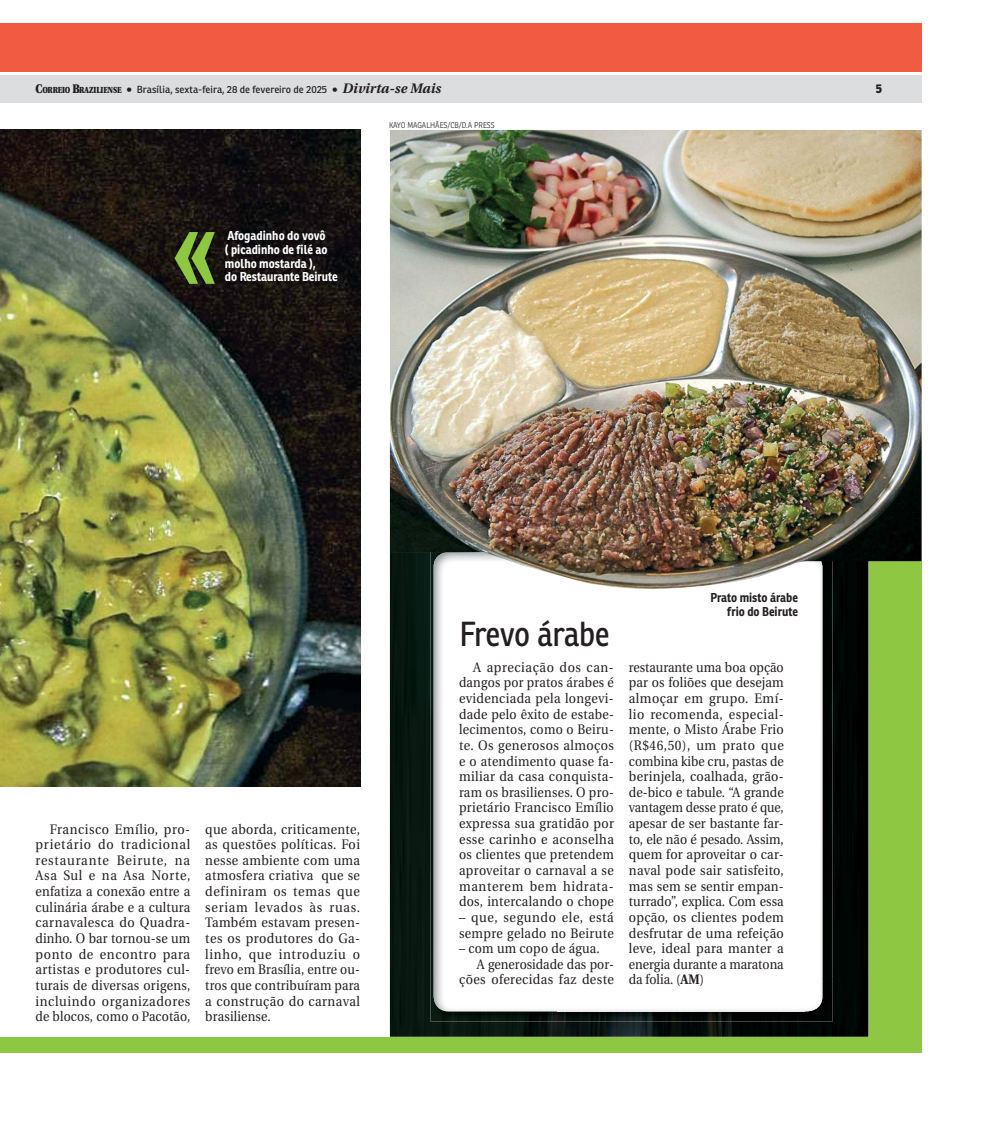
<style>
.page{position:relative;width:989px;height:1124px;background:#fff}
.page>*{position:absolute;margin:0;border:0;box-sizing:border-box;transform-origin:0 0}
.t1{font:33.75px "Ronnia";letter-spacing:-.015em;color:#231f20;scale:.9 1}
.t2{font:13.75px/15.6px "Utopia";letter-spacing:.025em;color:#231f20;text-align:justify;scale:.92 1}
.t3{font:13.75px/15.6px "Utopia";letter-spacing:.025em;color:#231f20;text-align:justify;scale:.9 1}
.t4{font:13.75px/15.6px "Utopia";letter-spacing:.025em;color:#231f20;text-align:justify;scale:.91 1}
.t5{font:13.75px "Utopia";color:#231f20;scale:.9 1}
.t6{font:700 12.5px/13.8px "Ronnia";color:#fff;scale:.9 1}
.t7{font:700 12.5px/13.8px "Ronnia";color:#231f20;text-align:right;scale:.9 1}
.t8{font:800 12.5px "Ronnia";color:#231f20;scale:.9 1}
.t9{font:10px "Ronnia";letter-spacing:.005em;color:#231f20}
.t10{font:300 8.12px "Ronnia";color:#231f20;scale:.9 1}
.s1{font-family:"Utopia";font-weight:900;font-size:12.5px}
.s2{font-family:"Utopia";font-weight:900;font-size:8.75px}
.s3{font-family:"Utopia";font-weight:700;font-style:italic;font-size:13.75px}
.s4{font-weight:700}
</style>
<div class="page">
<div style="left:0;top:75px;width:921px;height:28px;background:#dcddde"></div>
<div style="left:0;top:23px;width:921px;height:49px;background:#f15b41"></div>
<img style="left:0;top:130px;width:360px;height:656px">
<img style="left:390px;top:589px;width:478px;height:447px">
<div style="left:0;top:1036px;width:868px;height:16px;background:#8ec741"></div>
<div style="left:868px;top:561px;width:53px;height:491px;background:#8ec741"></div>
<svg style="left:174px;top:232px;width:41px;height:52px;background:#58752a"></svg>
<img style="left:430px;top:979px;width:402px;height:42px">
<img style="left:430px;top:589px;width:3px;height:390px">
<img style="left:822px;top:589px;width:10px;height:390px">
<img style="left:433px;top:589px;width:389px;height:422px">
<img style="left:390px;top:130px;width:531px;height:459px">
<p class="t9" style="left:36px;top:85px;width:407px"><span class="s1">C</span><span class="s2">ORREIO</span> <span class="s1">B</span><span class="s2">RAZILIENSE</span> <span class="s1">•</span> Brasília, sexta-feira, 28 de fevereiro de 2025 <span class="s1">•</span> <span class="s3">Divirta-se Mais</span></p>
<p class="t8" style="left:876px;top:84px;width:9px">5</p>
<p class="t10" style="left:389px;top:120px;width:119px">KAYO MAGALHÃES/CB/D.A PRESS</p>
<p class="t6" style="left:225px;top:229px;width:127px">Afogadinho do vovô<br>( picadinho de filé ao molho mostarda ),<br>do Restaurante Beirute</p>
<p class="t2" style="left:36px;top:821px;width:170px;text-indent:14px">Francisco Emílio, pro&shy;prietário do tradicional restaurante Beirute, na Asa Sul e na Asa Norte, enfatiza a conexão entre a culinária árabe e a cultura carnavalesca do Quadra&shy;dinho. O bar tornou-se um ponto de encontro para artistas e produtores cul&shy;turais de diversas origens, incluindo organizadores de blocos, como o Pacotão,</p>
<p class="t4" style="left:205px;top:821px;width:172px">que aborda, criticamente, as questões políticas. Foi nesse ambiente com uma atmosfera criativa que se definiram os temas que seriam levados às ruas.<br>Também estavam presen&shy;tes os produtores do Ga&shy;linho, que introduziu o frevo em Brasília, entre ou&shy;tros que contribuíram para a construção do carnaval brasiliense.</p>
<h1 class="t1" style="left:459px;top:619px;width:168px">Frevo árabe</h1>
<p class="t2" style="left:459px;top:659px;width:170px;text-indent:14px">A apreciação dos can&shy;dangos por pratos árabes é evidenciada pela longevi&shy;dade pelo êxito de estabe&shy;lecimentos, como o Beiru&shy;te. Os generosos almoços e o atendimento quase fa&shy;miliar da casa conquista&shy;ram os brasilienses. O pro&shy;prietário Francisco Emílio expressa sua gratidão por esse carinho e aconselha os clientes que pretendem aproveitar o carnaval a se manterem bem hidrata&shy;dos, intercalando o chope</p>
<p class="t2" style="left:459px;top:909px;width:170px">– que, segundo ele, está sempre gelado no Beirute</p>
<p class="t3" style="left:459px;top:940px;width:158px">– com um copo de água.</p>
<p class="t5" style="left:477px;top:956px;width:154px">A generosidade das por-</p>
<p class="t2" style="left:459px;top:971px;width:170px">ções oferecidas faz deste</p>
<p class="t7" style="left:710px;top:591px;width:98px">Prato misto árabe frio do Beirute</p>
<p class="t3" style="left:629px;top:659px;width:174px">restaurante uma boa opção par os foliões que desejam almoçar em grupo. Emí&shy;lio recomenda, especial&shy;mente, o Misto Árabe Frio (R$46,50), um prato que combina kibe cru, pastas de berinjela, coalhada, grão&shy;de-bico e tabule. “A grande vantagem desse prato é que, apesar de ser bastante far&shy;to, ele não é pesado. Assim, quem for aproveitar o car&shy;naval pode sair satisfeito, mas sem se sentir empan&shy;turrado”, explica. Com essa opção, os clientes podem desfrutar de uma refeição leve, ideal para manter a energia durante a maratona da folia. (<span class="s4">AM</span>)</p>
</div>
